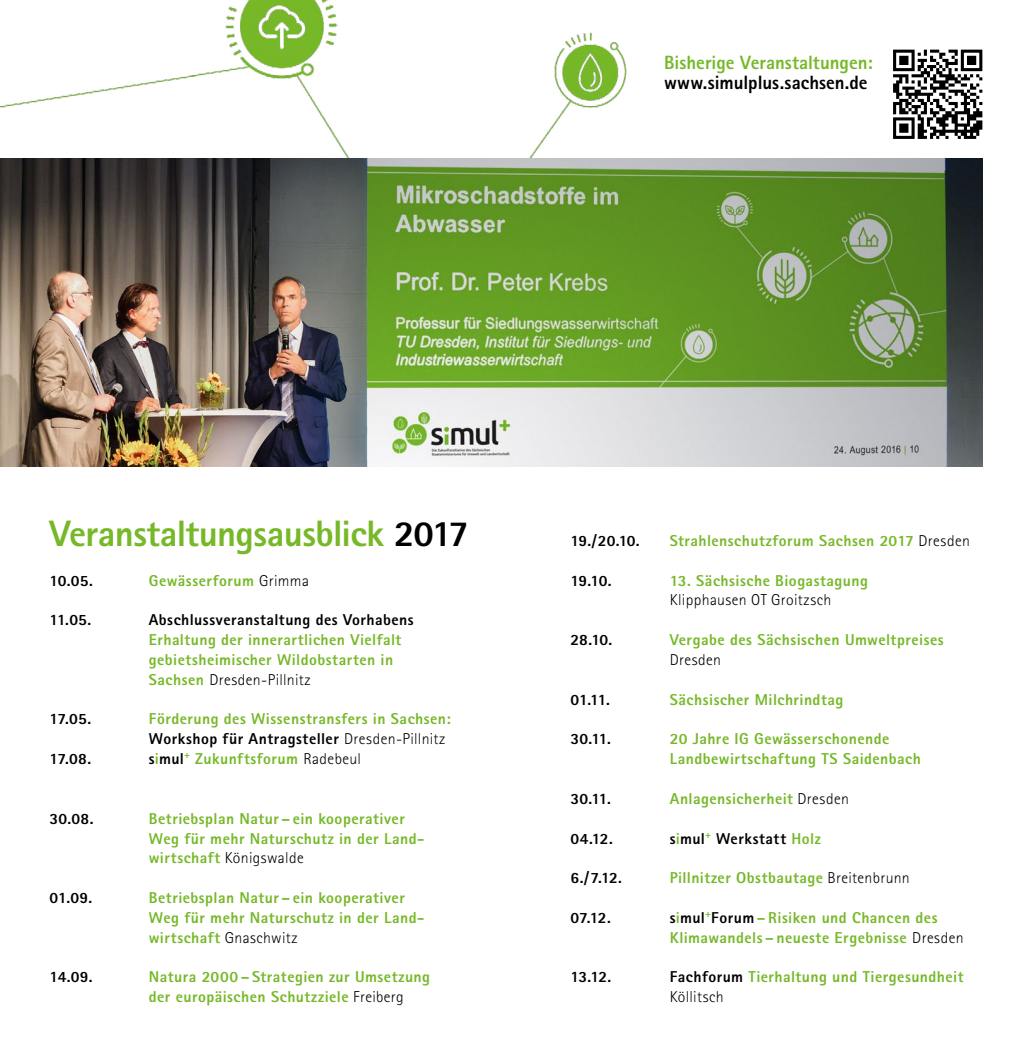
<style>
.page{position:relative;width:1032px;height:1042px;background:#fff}
.page>*{position:absolute;margin:0;border:0;box-sizing:border-box;transform-origin:0 0}
.t1{font:800 36.75px "Rotis Sans Serif Pro";letter-spacing:-.02em;color:#76b828}
.t2{font:800 19.25px "Rotis Sans Serif Pro";color:#76b828}
.t3{font:800 19.25px "Rotis Sans Serif Pro";color:#000}
.p_flie_text{font:800 15.75px/19.8px "Rotis Sans Serif Pro";letter-spacing:.03em;color:#76b828}
.p_flie_text-2{font:800 15.75px "Rotis Sans Serif Pro";letter-spacing:.01em;color:#000}
.p_flie_text-3{font:300 15.75px "Rotis Sans Serif Pro";letter-spacing:.025em;color:#000}
.p_flie_text-4{font:800 15.75px "Rotis Sans Serif Pro";letter-spacing:.03em;color:#000}
.s1{color:#000}
.s2{font-weight:300;color:#000}
.s3{color:#76b828}
</style>
<div class="page">
<svg style="left:893px;top:50px;width:89px;height:89px"></svg>
<img style="left:0;top:0;width:825px;height:159px">
<img style="left:0;top:159px;width:982px;height:307px">
<p class="t2" style="left:664px;top:51px;width:210px">Bisherige Veranstaltungen:</p>
<p class="t3" style="left:664px;top:71px;width:205px">www.simulplus.sachsen.de</p>
<h1 class="t1" style="left:50px;top:510px;width:421px">Veranstaltungsausblick <span class="s1">2017</span></h1>
<p class="p_flie_text-2" style="left:50px;top:570px;width:45px">10.05.</p>
<p class="p_flie_text" style="left:149px;top:570px;width:162px">Gewässerforum <span class="s2">Grimma</span></p>
<p class="p_flie_text-2" style="left:50px;top:610px;width:43px">11.05.</p>
<p class="p_flie_text" style="left:149px;top:610px;width:266px"><span class="s1">Abschlussveranstaltung des Vorhabens </span>Erhaltung der innerartlichen Vielfalt gebietsheimischer Wildobstarten in Sachsen <span class="s2">Dresden-Pillnitz</span></p>
<p class="p_flie_text-2" style="left:50px;top:709px;width:43px">17.05.</p>
<p class="p_flie_text" style="left:149px;top:709px;width:303px">Förderung des Wissenstransfers in Sachsen:<br><span class="s1">Workshop für Antragsteller</span> <span class="s2">Dresden-Pillnitz</span></p>
<p class="p_flie_text-2" style="left:50px;top:749px;width:43px">17.08.</p>
<p class="p_flie_text" style="left:149px;top:749px;width:214px"><span class="s1">s</span>i<span class="s1">mul</span><sup>+</sup> Zukunftsforum <span class="s2">Radebeul</span></p>
<p class="p_flie_text-2" style="left:50px;top:808px;width:45px">30.08.</p>
<p class="p_flie_text" style="left:149px;top:808px;width:277px">Betriebsplan Natur – ein kooperativer<br>Weg für mehr Naturschutz in der Land&shy;wirtschaft <span class="s2">Königswalde</span></p>
<p class="p_flie_text-2" style="left:50px;top:887px;width:44px">01.09.</p>
<p class="p_flie_text" style="left:149px;top:887px;width:277px">Betriebsplan Natur – ein kooperativer<br>Weg für mehr Naturschutz in der Land&shy;wirtschaft <span class="s2">Gnaschwitz</span></p>
<p class="p_flie_text-2" style="left:50px;top:967px;width:45px">14.09.</p>
<p class="p_flie_text" style="left:149px;top:967px;width:283px">Natura 2000 – Strategien zur Umsetzung der europäischen Schutzziele <span class="s2">Freiberg</span></p>
<p class="p_flie_text-2" style="left:570px;top:530px;width:71px">19./20.10.</p>
<p class="p_flie_text" style="left:670px;top:530px;width:302px">Strahlenschutzforum Sachsen 2017 <span class="s2">Dresden</span></p>
<p class="p_flie_text-2" style="left:570px;top:570px;width:42px">19.10.</p>
<p class="p_flie_text" style="left:670px;top:570px;width:200px">13. Sächsische Biogastagung</p>
<p class="p_flie_text-3" style="left:670px;top:591px;width:163px">Klipphausen OT Groitzsch</p>
<p class="p_flie_text-2" style="left:570px;top:630px;width:43px">28.10.</p>
<p class="p_flie_text" style="left:670px;top:629px;width:275px">Vergabe des Sächsischen Umweltpreises<br><span class="s2">Dresden</span></p>
<p class="p_flie_text-2" style="left:570px;top:689px;width:41px">01.11.</p>
<p class="p_flie_text" style="left:670px;top:689px;width:175px">Sächsischer Milchrindtag</p>
<p class="p_flie_text-2" style="left:570px;top:729px;width:42px">30.11.</p>
<p class="p_flie_text" style="left:670px;top:729px;width:253px">20 Jahre IG Gewässerschonende<br>Landbewirtschaftung TS Saidenbach</p>
<p class="p_flie_text-2" style="left:570px;top:788px;width:42px">30.11.</p>
<p class="p_flie_text" style="left:670px;top:788px;width:181px">Anlagensicherheit <span class="s2">Dresden</span></p>
<p class="p_flie_text-2" style="left:570px;top:828px;width:44px">04.12.</p>
<p class="p_flie_text-4" style="left:670px;top:828px;width:152px">s<span class="s3">i</span>mul<sup>+</sup> Werkstatt <span class="s3">Holz</span></p>
<p class="p_flie_text-2" style="left:570px;top:868px;width:53px">6./7.12.</p>
<p class="p_flie_text" style="left:670px;top:868px;width:241px">Pillnitzer Obstbautage <span class="s2">Breitenbrunn</span></p>
<p class="p_flie_text-2" style="left:570px;top:907px;width:42px">07.12.</p>
<p class="p_flie_text" style="left:670px;top:907px;width:295px"><span class="s1">s</span>i<span class="s1">mul</span><sup>+</sup><span class="s1">Forum</span> – Risiken und Chancen des<br>Klimawandels – neueste Ergebnisse <span class="s2">Dresden</span></p>
<p class="p_flie_text-2" style="left:570px;top:967px;width:42px">13.12.</p>
<p class="p_flie_text" style="left:670px;top:967px;width:295px"><span class="s1">Fachforum</span> Tierhaltung und Tiergesundheit</p>
<p class="p_flie_text-3" style="left:670px;top:988px;width:56px">Köllitsch</p>
</div>
